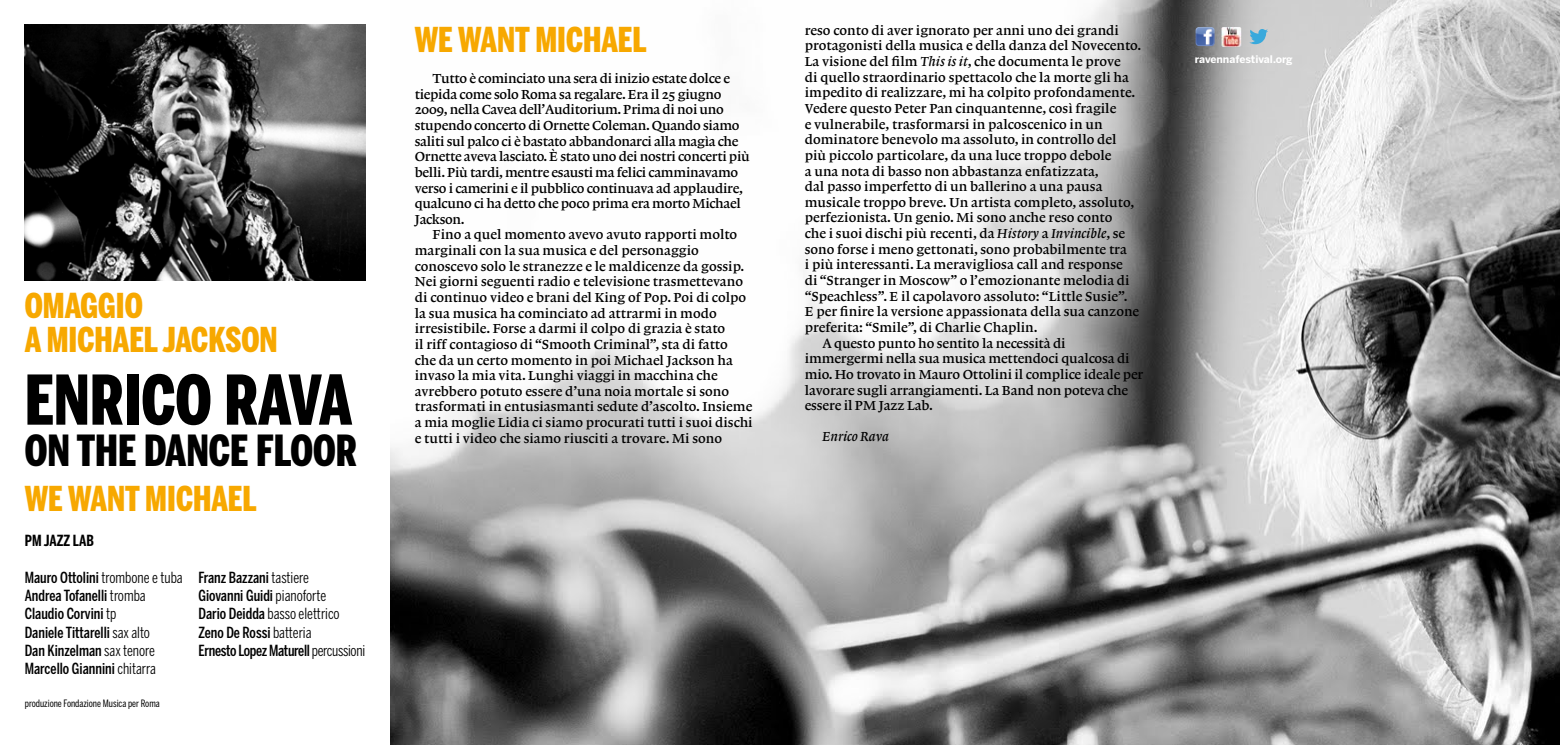
<style>
.page{position:relative;width:1560px;height:745px;background:#fff}
.page>*{position:absolute;margin:0;border:0;box-sizing:border-box;transform-origin:0 0}
.t1{font:900 67.75px "Benton Sans Comp";color:#000}
.t2{font:900 42.5px "Benton Sans Comp";color:#000}
.t3{font:900 34px/34px "Benton Sans Comp";color:#f7a800}
.t4{font:500 15.25px/18.2px "Benton Sans Comp";color:#000}
.t5{font:700 15.25px "Benton Sans Comp";color:#000}
.t6{font:13.75px/15.6px "Lexicon No 1 Roman B";color:#000}
.t7{font:13.75px/15.6px "Lexicon No 1 Roman B";letter-spacing:-.02em;color:#000}
.t8{font:13.75px "Lexicon No 1 Italic B";color:#000}
.t9{font:700 10.5px "Benton Sans";letter-spacing:-.005em;color:#fff}
.t10{font:10.12px "Benton Sans Comp";color:#000}
.s1{font-weight:400}
.s2{font-family:"Lexicon No 1 Italic B"}
</style>
<div class="page">
<img style="left:390px;top:0;width:1169px;height:744px">
<img style="left:25px;top:25px;width:340px;height:255px">
<img style="left:1195px;top:27px;width:12px;height:17px">
<img style="left:1221px;top:27px;width:19px;height:20px">
<svg style="left:1249px;top:29px;width:18px;height:15px"></svg>
<h3 class="t3" style="left:25px;top:288px;width:254px">OMAGGIO<br>A MICHAEL JACKSON</h3>
<h1 class="t1" style="left:25px;top:360px;width:329px">ENRICO RAVA</h1>
<h2 class="t2" style="left:25px;top:425px;width:334px">ON THE DANCE FLOOR</h2>
<h3 class="t3" style="left:25px;top:481px;width:233px">WE WANT MICHAEL</h3>
<p class="t5" style="left:25px;top:531px;width:71px">PM JAZZ LAB</p>
<p class="t4" style="left:25px;top:567px;width:159px">Mauro Ottolini <span class="s1">trombone e tuba<br></span>Andrea Tofanelli <span class="s1">tromba<br></span>Claudio Corvini <span class="s1">tp<br></span>Daniele Tittarelli <span class="s1">sax alto<br></span>Dan Kinzelman <span class="s1">sax tenore<br></span>Marcello Giannini <span class="s1">chitarra</span></p>
<p class="t4" style="left:198px;top:567px;width:168px">Franz Bazzani <span class="s1">tastiere<br></span>Giovanni Guidi <span class="s1">pianoforte<br></span>Dario Deidda <span class="s1">basso elettrico<br></span>Zeno De Rossi <span class="s1">batteria<br></span>Ernesto Lopez Maturell <span class="s1">percussioni</span></p>
<p class="t10" style="left:25px;top:697px;width:136px">produzione Fondazione Musica per Roma</p>
<h3 class="t3" style="left:415px;top:22px;width:233px">WE WANT MICHAEL</h3>
<p class="t7" style="left:415px;top:71px;width:336px;text-indent:18px">Tutto è cominciato una sera di inizio estate dolce e tiepida come solo Roma sa regalare. Era il 25 giugno 2009, nella Cavea dell’Auditorium. Prima di noi uno stupendo concerto di Ornette Coleman. Quando siamo saliti sul palco ci è bastato abbandonarci alla magìa che Ornette aveva lasciato. È stato uno dei nostri concerti più belli. Più tardi, mentre esausti ma felici camminavamo verso i camerini e il pubblico continuava ad applaudire, qualcuno ci ha detto che poco prima era morto Michael Jackson.</p>
<p class="t6" style="left:415px;top:227px;width:339px;text-indent:18px">Fino a quel momento avevo avuto rapporti molto marginali con la sua musica e del personaggio conoscevo solo le stranezze e le maldicenze da gossip.<br>Nei giorni seguenti radio e televisione trasmettevano di continuo video e brani del King of Pop. Poi di colpo la sua musica ha cominciato ad attrarmi in modo irresistibile. Forse a darmi il colpo di grazia è stato<br>il riff contagioso di “Smooth Criminal”, sta di fatto<br>che da un certo momento in poi Michael Jackson ha invaso la mia vita. Lunghi viaggi in macchina che avrebbero potuto essere d’una noia mortale si sono trasformati in entusiasmanti sedute d’ascolto. Insieme a mia moglie Lidia ci siamo procurati tutti i suoi dischi e tutti i video che siamo riusciti a trovare. Mi sono</p>
<p class="t6" style="left:804px;top:22px;width:316px">reso conto di aver ignorato per anni uno dei grandi</p>
<p class="t6" style="left:804px;top:38px;width:338px">protagonisti della musica e della danza del Novecento.</p>
<p class="t6" style="left:804px;top:54px;width:317px">La visione del film <span class="s2">This is it</span>, che documenta le prove</p>
<p class="t6" style="left:804px;top:69px;width:326px">di quello straordinario spettacolo che la morte gli ha</p>
<p class="t6" style="left:804px;top:85px;width:332px">impedito di realizzare, mi ha colpito profondamente.</p>
<p class="t6" style="left:804px;top:101px;width:313px">Vedere questo Peter Pan cinquantenne, così fragile</p>
<p class="t6" style="left:804px;top:116px;width:299px">e vulnerabile, trasformarsi in palcoscenico in un</p>
<p class="t6" style="left:804px;top:132px;width:313px">dominatore benevolo ma assoluto, in controllo del</p>
<p class="t6" style="left:804px;top:147px;width:308px">più piccolo particolare, da una luce troppo debole</p>
<p class="t6" style="left:804px;top:163px;width:295px">a una nota di basso non abbastanza enfatizzata,</p>
<p class="t6" style="left:804px;top:179px;width:299px">dal passo imperfetto di un ballerino a una pausa</p>
<p class="t6" style="left:804px;top:194px;width:331px">musicale troppo breve. Un artista completo, assoluto,</p>
<p class="t6" style="left:804px;top:210px;width:309px">perfezionista. Un genio. Mi sono anche reso conto</p>
<p class="t6" style="left:804px;top:225px;width:322px">che i suoi dischi più recenti, da <span class="s2">History</span> a <span class="s2">Invincible</span>, se</p>
<p class="t6" style="left:804px;top:241px;width:323px">sono forse i meno gettonati, sono probabilmente tra</p>
<p class="t6" style="left:804px;top:257px;width:319px">i più interessanti. La meravigliosa call and response</p>
<p class="t6" style="left:804px;top:272px;width:326px">di “Stranger in Moscow” o l’emozionante melodia di</p>
<p class="t6" style="left:804px;top:288px;width:324px">“Speachless”. E il capolavoro assoluto: “Little Susie”.</p>
<p class="t6" style="left:804px;top:304px;width:336px">E per finire la versione appassionata della sua canzone</p>
<p class="t6" style="left:804px;top:319px;width:234px">preferita: “Smile”, di Charlie Chaplin.</p>
<p class="t6" style="left:822px;top:335px;width:244px">A questo punto ho sentito la necessità di</p>
<p class="t6" style="left:804px;top:350px;width:326px">immergermi nella sua musica mettendoci qualcosa di</p>
<p class="t6" style="left:804px;top:366px;width:340px">mio. Ho trovato in Mauro Ottolini il complice ideale per</p>
<p class="t6" style="left:804px;top:382px;width:325px">lavorare sugli arrangiamenti. La Band non poteva che</p>
<p class="t6" style="left:804px;top:397px;width:129px">essere il PM Jazz Lab.</p>
<p class="t8" style="left:822px;top:428px;width:68px">Enrico Rava</p>
<p class="t9" style="left:1194px;top:53px;width:99px">ravennafestival.org</p>
</div>
